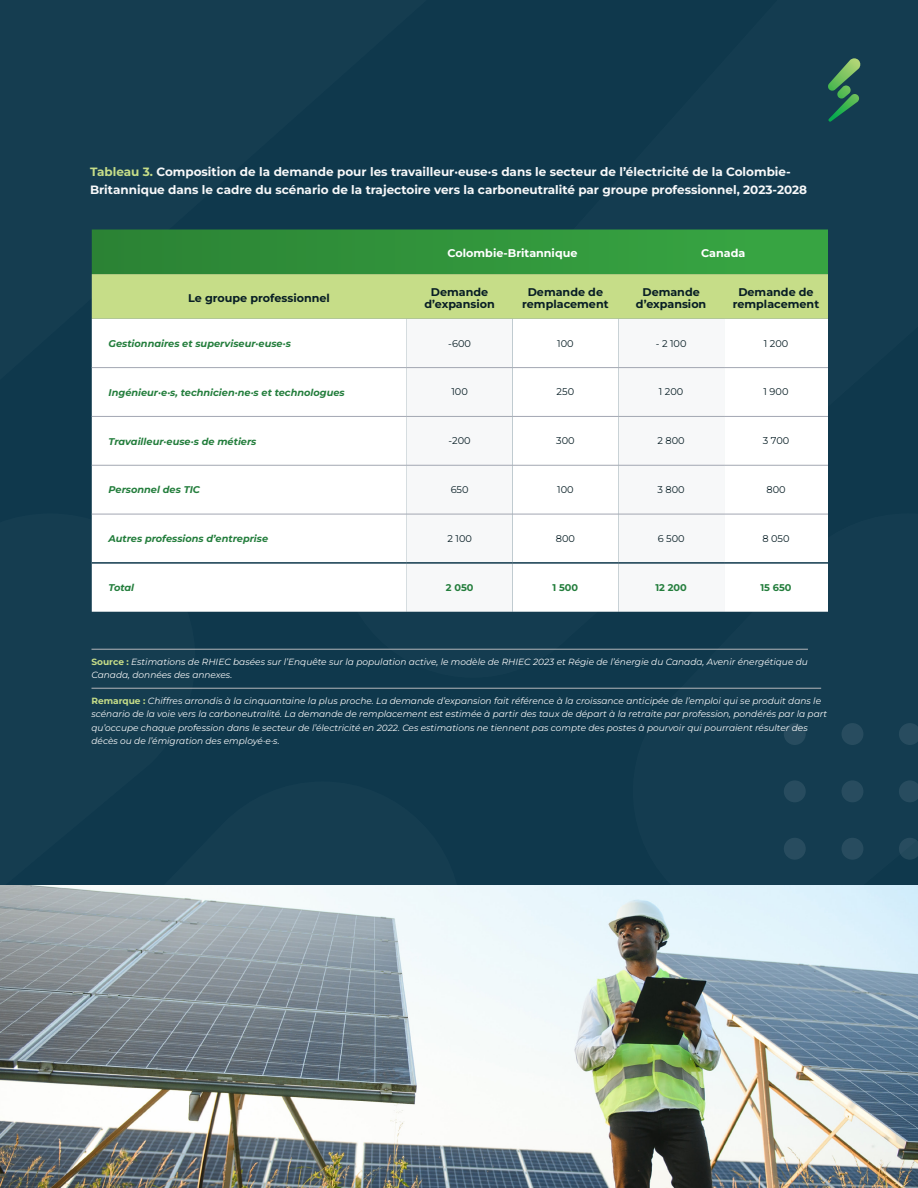
<style>
.page{position:relative;width:918px;height:1188px;background:#fff}
.page>*{position:absolute;margin:0;border:0;box-sizing:border-box;transform-origin:0 0}
.Title__Dark{font:700 12px/18px "Montserrat";color:#f7f8f9}
.Headers_Top{font:700 11.1px/12.6px "Montserrat";color:#081e25;text-align:center}
.Headers_Top-2{font:700 11.1px "Montserrat";color:#fff}
.Headers_Left{font:italic 700 9.75px "Montserrat";color:#247e3d}
.Body_Table{font:9.75px "Montserrat";color:#081e25}
.Headers_Left-2{font:9.75px "Montserrat";color:#081e25}
.Body_Table-2{font:700 9.75px "Montserrat";color:#247e3d}
.Headers_Left-3{font:700 9.75px "Montserrat";color:#247e3d}
.Source_Note__Dark{font:italic 9px/13.5px "Montserrat";color:#f7f8f9}
.s1{color:#c6dd88}
.s2{font-weight:700;font-style:normal;color:#c6dd88}
</style>
<div class="page">
<div style="left:0;top:0;width:337px;height:886px;background:#153d50"></div>
<div style="left:337px;top:0;width:581px;height:886px;background:#143c50"></div>
<svg style="left:92px;top:230px;width:736px;height:89px;background:#7cb862"></svg>
<svg style="left:92px;top:319px;width:736px;height:293px"></svg>
<svg style="left:407px;top:319px;width:317px;height:293px"></svg>
<hr style="left:92px;top:367px;width:315px;height:1px;background:#a2a7b2">
<hr style="left:407px;top:367px;width:106px;height:1px;background:#a2a7b2">
<hr style="left:513px;top:367px;width:105px;height:1px;background:#a2a7b2">
<hr style="left:618px;top:367px;width:106px;height:1px;background:#a2a7b2">
<hr style="left:724px;top:367px;width:104px;height:1px;background:#a2a7b2">
<hr style="left:92px;top:416px;width:315px;height:1px;background:#a2a7b2">
<hr style="left:407px;top:416px;width:106px;height:1px;background:#a2a7b2">
<hr style="left:513px;top:416px;width:105px;height:1px;background:#a2a7b2">
<hr style="left:618px;top:416px;width:106px;height:1px;background:#a2a7b2">
<hr style="left:724px;top:416px;width:104px;height:1px;background:#a2a7b2">
<hr style="left:92px;top:465px;width:315px;height:1px;background:#a2a7b2">
<hr style="left:407px;top:465px;width:106px;height:1px;background:#a2a7b2">
<hr style="left:513px;top:465px;width:105px;height:1px;background:#a2a7b2">
<hr style="left:618px;top:465px;width:106px;height:1px;background:#a2a7b2">
<hr style="left:724px;top:465px;width:104px;height:1px;background:#a2a7b2">
<hr style="left:92px;top:514px;width:315px;height:1px;background:#a2a7b2">
<hr style="left:407px;top:514px;width:106px;height:1px;background:#a2a7b2">
<hr style="left:513px;top:514px;width:105px;height:1px;background:#a2a7b2">
<hr style="left:618px;top:514px;width:106px;height:1px;background:#a2a7b2">
<hr style="left:724px;top:514px;width:104px;height:1px;background:#a2a7b2">
<hr style="left:92px;top:562px;width:315px;height:2px;background:#0f384c">
<hr style="left:407px;top:562px;width:106px;height:2px;background:#0f384c">
<hr style="left:513px;top:562px;width:105px;height:2px;background:#0f384c">
<hr style="left:618px;top:562px;width:106px;height:2px;background:#0f384c">
<hr style="left:724px;top:562px;width:104px;height:2px;background:#0f384c">
<div style="left:842px;top:838px;width:21px;height:22px;background:#284c5f;border-radius:50%"></div>
<svg style="left:899px;top:838px;width:19px;height:22px"></svg>
<div style="left:842px;top:723px;width:21px;height:22px;background:#284c5f;border-radius:50%"></div>
<svg style="left:899px;top:723px;width:19px;height:22px"></svg>
<div style="left:842px;top:780px;width:21px;height:22px;background:#284c5f;border-radius:50%"></div>
<div style="left:784px;top:838px;width:22px;height:22px;background:#284c5f;border-radius:50%"></div>
<div style="left:784px;top:723px;width:22px;height:22px;background:#284c5f;border-radius:50%"></div>
<div style="left:784px;top:780px;width:22px;height:22px;background:#284c5f;border-radius:50%"></div>
<svg style="left:899px;top:780px;width:19px;height:22px"></svg>
<img style="left:0;top:886px;width:918px;height:302px">
<hr style="left:92px;top:649px;width:716px;height:1px;background:#b6b7bb">
<hr style="left:92px;top:688px;width:729px;height:1px;background:#b6b7bb">
<p class="Title__Dark" style="left:90px;top:162px;width:719px"><span class="s1">Tableau 3.</span> Composition de la demande pour les travailleur·euse·s dans le secteur de l’électricité de la Colombie-<br>Britannique dans le cadre du scénario de la trajectoire vers la carboneutralité par groupe professionnel, 2023-2028</p>
<p class="Headers_Top-2" style="left:448px;top:246px;width:131px">Colombie-Britannique</p>
<p class="Headers_Top-2" style="left:701px;top:246px;width:46px">Canada</p>
<p class="Headers_Top" style="left:188px;top:291px;width:143px">Le groupe professionnel</p>
<p class="Headers_Top" style="left:424px;top:285px;width:72px">Demande d’expansion</p>
<p class="Headers_Top" style="left:522px;top:285px;width:88px">Demande de remplacement</p>
<p class="Headers_Top" style="left:636px;top:285px;width:72px">Demande d’expansion</p>
<p class="Headers_Top" style="left:733px;top:285px;width:88px">Demande de remplacement</p>
<p class="Headers_Left" style="left:109px;top:337px;width:184px">Gestionnaires et superviseur·euse·s</p>
<p class="Body_Table" style="left:448px;top:337px;width:24px">-600</p>
<p class="Body_Table" style="left:557px;top:337px;width:18px">100</p>
<p class="Body_Table" style="left:656px;top:337px;width:32px">- 2 100</p>
<p class="Headers_Left-2" style="left:764px;top:337px;width:26px">1 200</p>
<p class="Headers_Left" style="left:109px;top:386px;width:238px">Ingénieur·e·s, technicien·ne·s et technologues</p>
<p class="Body_Table" style="left:451px;top:385px;width:18px">100</p>
<p class="Body_Table" style="left:557px;top:385px;width:19px">250</p>
<p class="Body_Table" style="left:659px;top:385px;width:26px">1 200</p>
<p class="Headers_Left-2" style="left:764px;top:385px;width:26px">1 900</p>
<p class="Headers_Left" style="left:109px;top:435px;width:149px">Travailleur·euse·s de métiers</p>
<p class="Body_Table" style="left:449px;top:434px;width:24px">-200</p>
<p class="Body_Table" style="left:556px;top:434px;width:20px">300</p>
<p class="Body_Table" style="left:658px;top:434px;width:29px">2 800</p>
<p class="Headers_Left-2" style="left:763px;top:434px;width:28px">3 700</p>
<p class="Headers_Left" style="left:109px;top:483px;width:93px">Personnel des TIC</p>
<p class="Body_Table" style="left:451px;top:483px;width:19px">650</p>
<p class="Body_Table" style="left:557px;top:483px;width:18px">100</p>
<p class="Body_Table" style="left:658px;top:483px;width:29px">3 800</p>
<p class="Body_Table" style="left:766px;top:483px;width:21px">800</p>
<p class="Headers_Left" style="left:109px;top:532px;width:161px">Autres professions d’entreprise</p>
<p class="Body_Table" style="left:447px;top:532px;width:26px">2 100</p>
<p class="Body_Table" style="left:556px;top:532px;width:21px">800</p>
<p class="Body_Table" style="left:658px;top:532px;width:28px">6 500</p>
<p class="Headers_Left-2" style="left:762px;top:532px;width:29px">8 050</p>
<p class="Headers_Left" style="left:109px;top:581px;width:27px">Total</p>
<p class="Body_Table-2" style="left:446px;top:581px;width:29px">2 050</p>
<p class="Body_Table-2" style="left:553px;top:581px;width:27px">1 500</p>
<p class="Body_Table-2" style="left:655px;top:581px;width:33px">12 200</p>
<p class="Headers_Left-3" style="left:760px;top:581px;width:33px">15 650</p>
<p class="Source_Note__Dark" style="left:92px;top:654px;width:718px"><span class="s2">Source :</span> Estimations de RHIEC basées sur l’Enquête sur la population active, le modèle de RHIEC 2023 et Régie de l’énergie du Canada, Avenir énergétique du<br>Canada, données des annexes.</p>
<p class="Source_Note__Dark" style="left:92px;top:693px;width:737px"><span class="s2">Remarque :</span> Chiffres arrondis à la cinquantaine la plus proche. La demande d’expansion fait référence à la croissance anticipée de l’emploi qui se produit dans le scénario de la voie vers la carboneutralité. La demande de remplacement est estimée à partir des taux de départ à la retraite par profession, pondérés par la part qu’occupe chaque profession dans le secteur de l’électricité en 2022. Ces estimations ne tiennent pas compte des postes à pourvoir qui pourraient résulter des décès ou de l’émigration des employé·e·s.</p>
</div>
